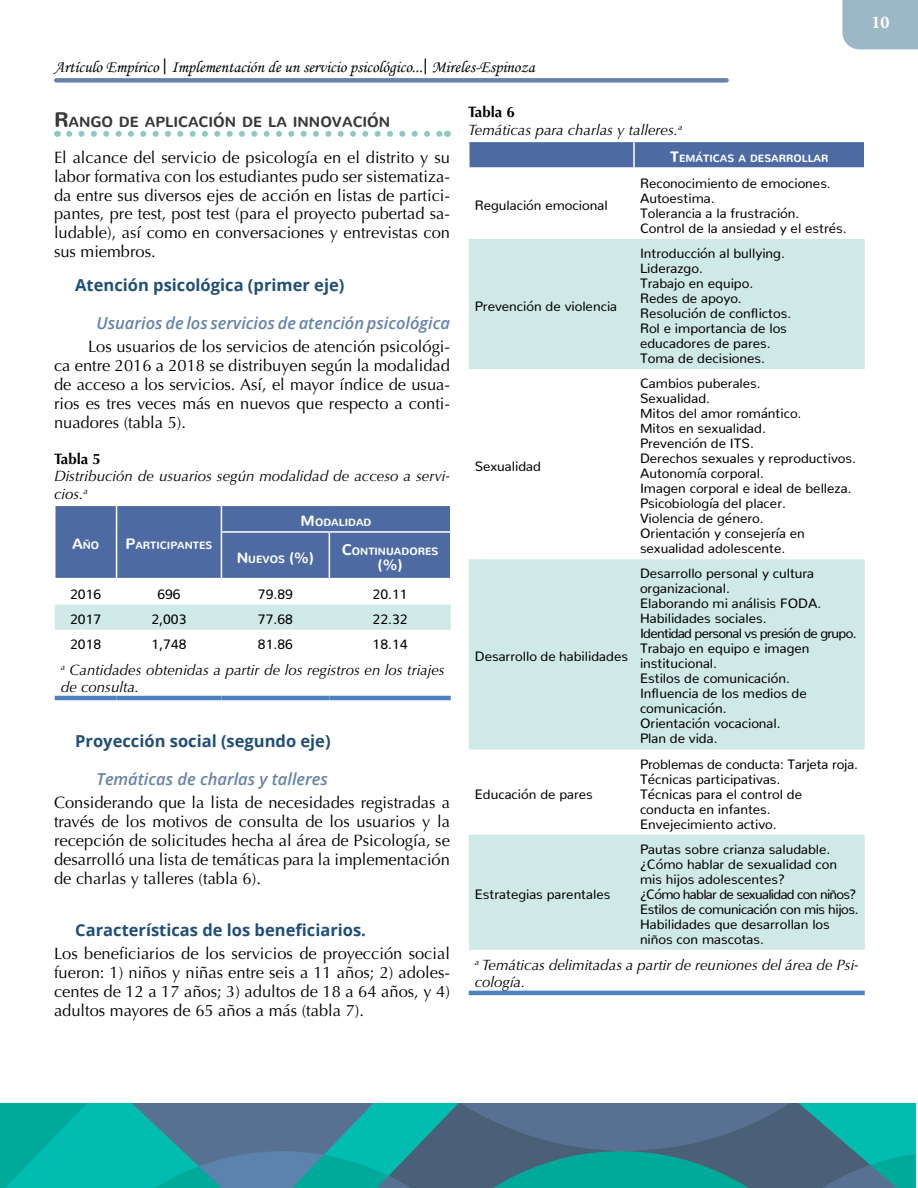
<style>
.page{position:relative;width:918px;height:1188px;background:#fff}
.page>*{position:absolute;margin:0;border:0;box-sizing:border-box;transform-origin:0 0}
.t1{font:700 18px "Minion Pro";color:#fff}
.t2{font:16.5px/18.9px "Optima";color:#000;text-align:justify}
.Nivel_2{font:700 16.5px "Open Sans";color:#1f4e79}
.t3{font:16.5px "Monotype Corsiva";color:#000}
.Nivel3{font:italic 600 16.5px "Open Sans";color:#6882aa}
.Titulo_de_tabla_text{font:italic 15px/17.2px "Optima";color:#000}
.Numero_tabla{font:700 15px "Optima CE";color:#000}
.Encabezados_tabla{font:800 15px "Nunito";color:#fff}
.Nivel_1{font:800 14.7px "Nunito";color:#383838}
.texto_de_tablas{font:13.5px/15px "Nunito";color:#000}
.texto_de_tablas-2{font:13.5px "Nunito";letter-spacing:-.05em;color:#000}
.texto_de_tablas-3{font:13.5px "Nunito";letter-spacing:-.03em;color:#000}
.Encabezados_tabla-2{font:800 10.5px "Nunito";color:#fff}
.s1{font-family:"Soberana Sans";font-size:15px}
.s2{font-size:21px}
.s3{font-size:15px}
</style>
<div class="page">
<div style="left:54px;top:78px;width:675px;height:5px;background:#6882aa;border-radius:2px"></div>
<div style="left:842px;top:0;width:76px;height:49px;background:#9cb8c7"></div>
<img style="left:0;top:1103px;width:915px;height:85px">
<svg style="left:69px;top:131px;width:372px;height:6px"></svg>
<div style="left:55px;top:605px;width:396px;height:25px;background:#cfe9e6"></div>
<div style="left:55px;top:505px;width:395px;height:73px;background:#4d6ba2"></div>
<hr style="left:329px;top:505px;width:122px;height:1px;background:#fff">
<hr style="left:54px;top:532px;width:2px;height:46px;background:#fff">
<hr style="left:116px;top:532px;width:1px;height:46px;background:#fff">
<hr style="left:221px;top:531px;width:108px;height:2px;background:#fff">
<hr style="left:221px;top:533px;width:1px;height:45px;background:#fff">
<hr style="left:329px;top:531px;width:122px;height:2px;background:#fff">
<hr style="left:329px;top:533px;width:1px;height:45px;background:#fff">
<hr style="left:55px;top:696px;width:62px;height:4px;background:#4f81bd">
<hr style="left:117px;top:696px;width:104px;height:4px;background:#4f81bd">
<hr style="left:221px;top:696px;width:108px;height:4px;background:#4f81bd">
<hr style="left:329px;top:696px;width:122px;height:4px;background:#4f81bd">
<div style="left:470px;top:142px;width:394px;height:25px;background:#4d6ba2"></div>
<svg style="left:469px;top:239px;width:396px;height:711px;fill:#cfe9e6"></svg>
<hr style="left:633px;top:142px;width:2px;height:25px;background:#fff">
<hr style="left:469px;top:991px;width:165px;height:4px;background:#4f81bd">
<hr style="left:634px;top:991px;width:231px;height:4px;background:#4f81bd">
<p class="t3" style="left:54px;top:57px;width:482px">Artículo Empírico <span class="s1">|</span> Implementación de un servicio psicológico...<span class="s1">|</span> Mireles-Espinoza</p>
<p class="Nivel_1" style="left:54px;top:108px;width:338px"><span class="s2">R</span>ANGO DE APLICACIÓN DE LA INNOVACIÓN</p>
<p class="t2" style="left:54px;top:148px;width:398px">El alcance del servicio de psicología en el distrito y su labor formativa con los estudiantes pudo ser sistematiza&shy;da entre sus diversos ejes de acción en listas de partici&shy;pantes, pre test, post test (para el proyecto pubertad sa&shy;ludable), así como en conversaciones y entrevistas con sus miembros.</p>
<p class="Nivel_2" style="left:75px;top:273px;width:271px">Atención psicológica (primer eje)</p>
<p class="Nivel3" style="left:97px;top:311px;width:355px">Usuarios de los servicios de atención psicológica</p>
<p class="t2" style="left:54px;top:337px;width:398px;text-indent:34px">Los usuarios de los servicios de atención psicológi&shy;ca entre 2016 a 2018 se distribuyen según la modalidad de acceso a los servicios. Así, el mayor índice de usua&shy;rios es tres veces más en nuevos que respecto a conti&shy;nuadores (tabla 5).</p>
<p class="Numero_tabla" style="left:54px;top:449px;width:48px">Tabla 5</p>
<p class="Titulo_de_tabla_text" style="left:54px;top:468px;width:398px">Distribución de usuarios según modalidad de acceso a servi&shy;cios.<sup>a</sup></p>
<p class="Encabezados_tabla-2" style="left:72px;top:536px;width:29px"><span class="s3">A</span>ÑO</p>
<p class="Encabezados_tabla-2" style="left:126px;top:536px;width:88px"><span class="s3">P</span>ARTICIPANTES</p>
<p class="Encabezados_tabla-2" style="left:301px;top:513px;width:72px"><span class="s3">M</span>ODALIDAD</p>
<p class="Encabezados_tabla-2" style="left:237px;top:549px;width:79px"><span class="s3">N</span> UEVOS <span class="s3">(%)</span></p>
<p class="Encabezados_tabla-2" style="left:342px;top:542px;width:98px"><span class="s3">C</span>ONTINUADORES</p>
<p class="Encabezados_tabla" style="left:377px;top:551px;width:27px">(%)</p>
<p class="texto_de_tablas" style="left:70px;top:585px;width:33px">2016</p>
<p class="texto_de_tablas" style="left:157px;top:585px;width:25px">696</p>
<p class="texto_de_tablas" style="left:258px;top:585px;width:36px">79.89</p>
<p class="texto_de_tablas" style="left:373px;top:585px;width:37px">20.11</p>
<p class="texto_de_tablas" style="left:70px;top:610px;width:33px">2017</p>
<p class="texto_de_tablas" style="left:151px;top:610px;width:37px">2,003</p>
<p class="texto_de_tablas" style="left:258px;top:610px;width:36px">77.68</p>
<p class="texto_de_tablas" style="left:373px;top:610px;width:36px">22.32</p>
<p class="texto_de_tablas" style="left:70px;top:635px;width:33px">2018</p>
<p class="texto_de_tablas" style="left:152px;top:635px;width:36px">1,748</p>
<p class="texto_de_tablas" style="left:258px;top:635px;width:36px">81.86</p>
<p class="texto_de_tablas" style="left:373px;top:635px;width:36px">18.14</p>
<p class="Titulo_de_tabla_text" style="left:61px;top:661px;width:386px"><sup>a</sup> Cantidades obtenidas a partir de los registros en los triajes de consulta.</p>
<p class="Nivel_2" style="left:75px;top:729px;width:257px">Proyección social (segundo eje)</p>
<p class="Nivel3" style="left:97px;top:767px;width:233px">Temáticas de charlas y talleres</p>
<p class="t2" style="left:54px;top:793px;width:398px">Considerando que la lista de necesidades registradas a través de los motivos de consulta de los usuarios y la recepción de solicitudes hecha al área de Psicología, se desarrolló una lista de temáticas para la implementación de charlas y talleres (tabla 6).</p>
<p class="Nivel_2" style="left:75px;top:918px;width:292px">Características de los beneficiarios.</p>
<p class="t2" style="left:54px;top:944px;width:398px">Los beneficiarios de los servicios de proyección social fueron: 1) niños y niñas entre seis a 11 años; 2) adoles&shy;centes de 12 a 17 años; 3) adultos de 18 a 64 años, y 4) adultos mayores de 65 años a más (tabla 7).</p>
<p class="Numero_tabla" style="left:468px;top:103px;width:48px">Tabla 6</p>
<p class="Titulo_de_tabla_text" style="left:468px;top:121px;width:216px">Temáticas para charlas y talleres.<sup>a</sup></p>
<p class="Encabezados_tabla-2" style="left:670px;top:149px;width:160px"><span class="s3">T</span>EMÁTICAS A DESARROLLAR</p>
<p class="texto_de_tablas" style="left:475px;top:197px;width:134px">Regulación emocional</p>
<p class="texto_de_tablas" style="left:640px;top:174px;width:192px">Reconocimiento de emociones.</p>
<p class="texto_de_tablas" style="left:640px;top:189px;width:76px">Autoestima.</p>
<p class="texto_de_tablas" style="left:640px;top:204px;width:161px">Tolerancia a la frustración.</p>
<p class="texto_de_tablas" style="left:640px;top:219px;width:208px">Control de la ansiedad y el estrés.</p>
<p class="texto_de_tablas" style="left:475px;top:297px;width:144px">Prevención de violencia</p>
<p class="texto_de_tablas" style="left:475px;top:457px;width:68px">Sexualidad</p>
<p class="texto_de_tablas" style="left:475px;top:647px;width:155px">Desarrollo de habilidades</p>
<p class="texto_de_tablas" style="left:475px;top:785px;width:120px">Educación de pares</p>
<p class="texto_de_tablas" style="left:640px;top:244px;width:146px">Introducción al bullying.</p>
<p class="texto_de_tablas" style="left:640px;top:259px;width:64px">Liderazgo.</p>
<p class="texto_de_tablas" style="left:640px;top:274px;width:115px">Trabajo en equipo.</p>
<p class="texto_de_tablas" style="left:640px;top:289px;width:103px">Redes de apoyo.</p>
<p class="texto_de_tablas" style="left:640px;top:304px;width:153px">Resolución de conflictos.</p>
<p class="texto_de_tablas" style="left:640px;top:319px;width:148px">Rol e importancia de los educadores de pares.</p>
<p class="texto_de_tablas" style="left:640px;top:349px;width:127px">Toma de decisiones.</p>
<p class="texto_de_tablas" style="left:640px;top:375px;width:122px">Cambios puberales.</p>
<p class="texto_de_tablas" style="left:640px;top:390px;width:72px">Sexualidad.</p>
<p class="texto_de_tablas" style="left:640px;top:405px;width:163px">Mitos del amor romántico.</p>
<p class="texto_de_tablas" style="left:640px;top:420px;width:127px">Mitos en sexualidad.</p>
<p class="texto_de_tablas" style="left:640px;top:435px;width:116px">Prevención de ITS.</p>
<p class="texto_de_tablas" style="left:640px;top:450px;width:218px">Derechos sexuales y reproductivos.</p>
<p class="texto_de_tablas" style="left:640px;top:465px;width:126px">Autonomía corporal.</p>
<p class="texto_de_tablas" style="left:640px;top:480px;width:213px">Imagen corporal e ideal de belleza.</p>
<p class="texto_de_tablas" style="left:640px;top:495px;width:148px">Psicobiología del placer.</p>
<p class="texto_de_tablas" style="left:640px;top:510px;width:125px">Violencia de género.</p>
<p class="texto_de_tablas" style="left:640px;top:525px;width:166px">Orientación y consejería en sexualidad adolescente.</p>
<p class="texto_de_tablas" style="left:640px;top:565px;width:176px">Desarrollo personal y cultura organizacional.</p>
<p class="texto_de_tablas" style="left:640px;top:595px;width:183px">Elaborando mi análisis FODA.</p>
<p class="texto_de_tablas" style="left:640px;top:610px;width:128px">Habilidades sociales.</p>
<p class="texto_de_tablas-2" style="left:640px;top:622px;width:218px">Identidad personal vs presión de grupo.</p>
<p class="texto_de_tablas" style="left:640px;top:640px;width:171px">Trabajo en equipo e imagen institucional.</p>
<p class="texto_de_tablas" style="left:640px;top:670px;width:152px">Estilos de comunicación.</p>
<p class="texto_de_tablas" style="left:640px;top:685px;width:168px">Influencia de los medios de comunicación.</p>
<p class="texto_de_tablas" style="left:640px;top:715px;width:142px">Orientación vocacional.</p>
<p class="texto_de_tablas" style="left:640px;top:730px;width:79px">Plan de vida.</p>
<p class="texto_de_tablas" style="left:640px;top:755px;width:220px">Problemas de conducta: Tarjeta roja.</p>
<p class="texto_de_tablas" style="left:640px;top:770px;width:142px">Técnicas participativas.</p>
<p class="texto_de_tablas" style="left:640px;top:785px;width:164px">Técnicas para el control de conducta en infantes.</p>
<p class="texto_de_tablas" style="left:640px;top:815px;width:138px">Envejecimiento activo.</p>
<p class="texto_de_tablas" style="left:640px;top:840px;width:192px">Pautas sobre crianza saludable.</p>
<p class="texto_de_tablas" style="left:640px;top:855px;width:199px">¿Cómo hablar de sexualidad con mis hijos adolescentes?</p>
<p class="texto_de_tablas-2" style="left:640px;top:882px;width:218px">¿Cómo hablar de sexualidad con niños?</p>
<p class="texto_de_tablas-3" style="left:640px;top:897px;width:220px">Estilos de comunicación con mis hijos.</p>
<p class="texto_de_tablas" style="left:640px;top:915px;width:191px">Habilidades que desarrollan los niños con mascotas.</p>
<p class="Titulo_de_tabla_text" style="left:475px;top:956px;width:386px"><sup>a</sup> Temáticas delimitadas a partir de reuniones del área de Psi&shy;cología.</p>
<p class="texto_de_tablas" style="left:475px;top:885px;width:137px">Estrategias parentales</p>
<h1 class="t1" style="left:872px;top:10px;width:19px">10</h1>
</div>
